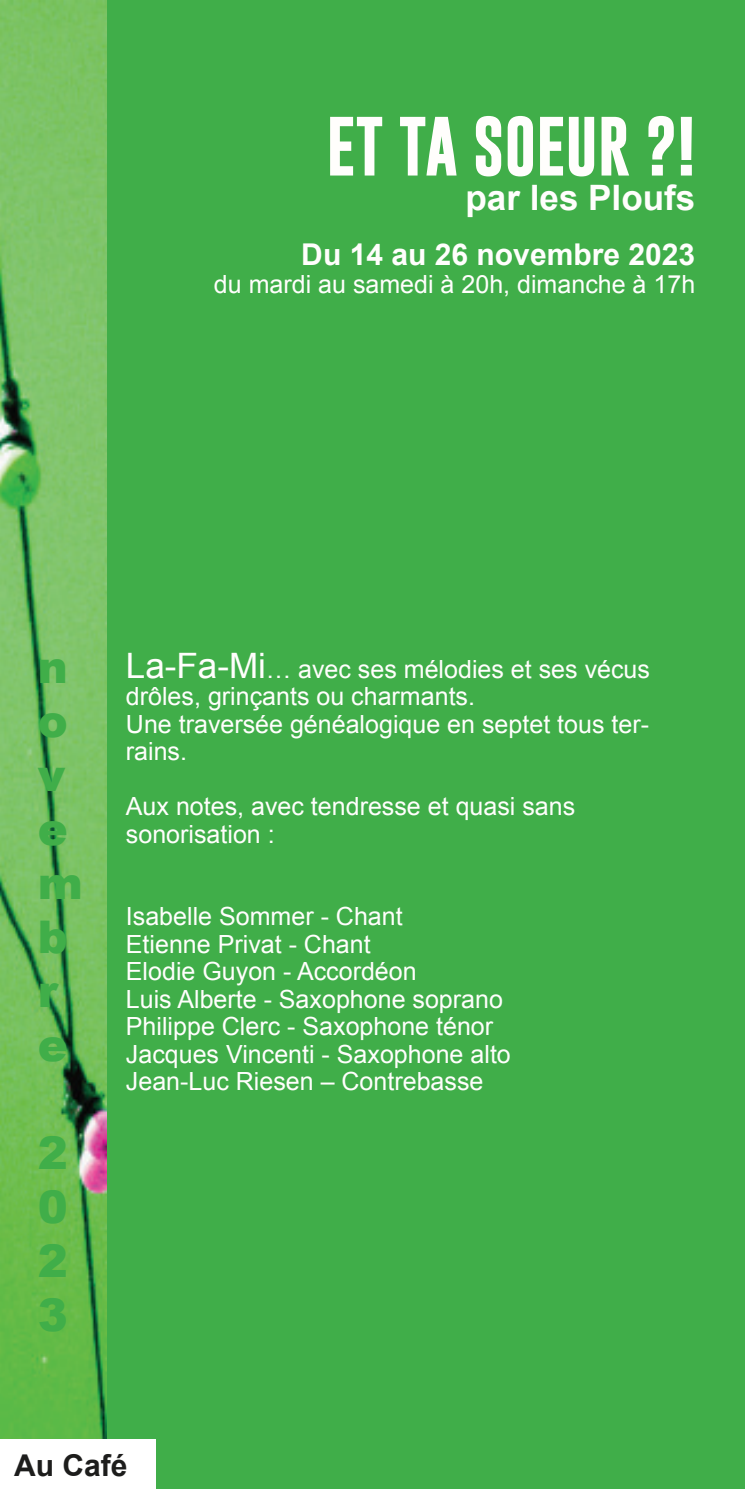
<style>
.page{position:relative;width:745px;height:1489px;background:#fff}
.page>*{position:absolute;margin:0;border:0;box-sizing:border-box;transform-origin:0 0}
.t1{font:700 60px "Gobold";color:#fffefc}
.t2{font:900 45px/54px "Arial";color:#40ae49}
.t3{font:700 35px "Arial";color:#fffefc}
.t4{font:700 30px "Arial";color:#fffefc}
.t5{font:700 30px "Arial";color:#1d1d1c}
.t6{font:25px/27.5px "Arial";color:#fffefc}
.s1{font-size:35px}
</style>
<div class="page">
<div style="left:106px;top:0;width:638px;height:1488px;background:#40ae49"></div>
<img style="left:0;top:0;width:106px;height:1439px">
<div style="left:0;top:1439px;width:155px;height:49px;background:#fff"></div>
<h1 class="t1" style="left:326px;top:107px;width:370px">ET TA SOEUR ?!</h1>
<h3 class="t3" style="left:465px;top:175px;width:231px">par les Ploufs</h3>
<p class="t4" style="left:301px;top:235px;width:395px">Du 14 au 26 novembre 2023</p>
<p class="t6" style="left:214px;top:270px;width:482px">du mardi au samedi à 20h, dimanche à 17h</p>
<h2 class="t2" style="left:38px;top:638px;width:46px">n o v e m b r e</h2>
<h2 class="t2" style="left:38px;top:1124px;width:32px;text-align:justify">2<br>0<br>2<br>3</h2>
<p class="t6" style="left:126px;top:655px;width:525px"><span class="s1">La-Fa-Mi</span>… avec ses mélodies et ses vécus drôles, grinçants ou charmants.<br>Une traversée généalogique en septet tous ter&shy;rains.</p>
<p class="t6" style="left:126px;top:793px;width:450px">Aux notes, avec tendresse et quasi sans sonorisation :</p>
<p class="t6" style="left:126px;top:903px;width:386px">Isabelle Sommer - Chant<br>Etienne Privat - Chant<br>Elodie Guyon - Accordéon<br>Luis Alberte - Saxophone soprano<br>Philippe Clerc - Saxophone ténor<br>Jacques Vincenti - Saxophone alto<br>Jean-Luc Riesen – Contrebasse</p>
<p class="t5" style="left:14px;top:1445px;width:115px">Au Café</p>
</div>
